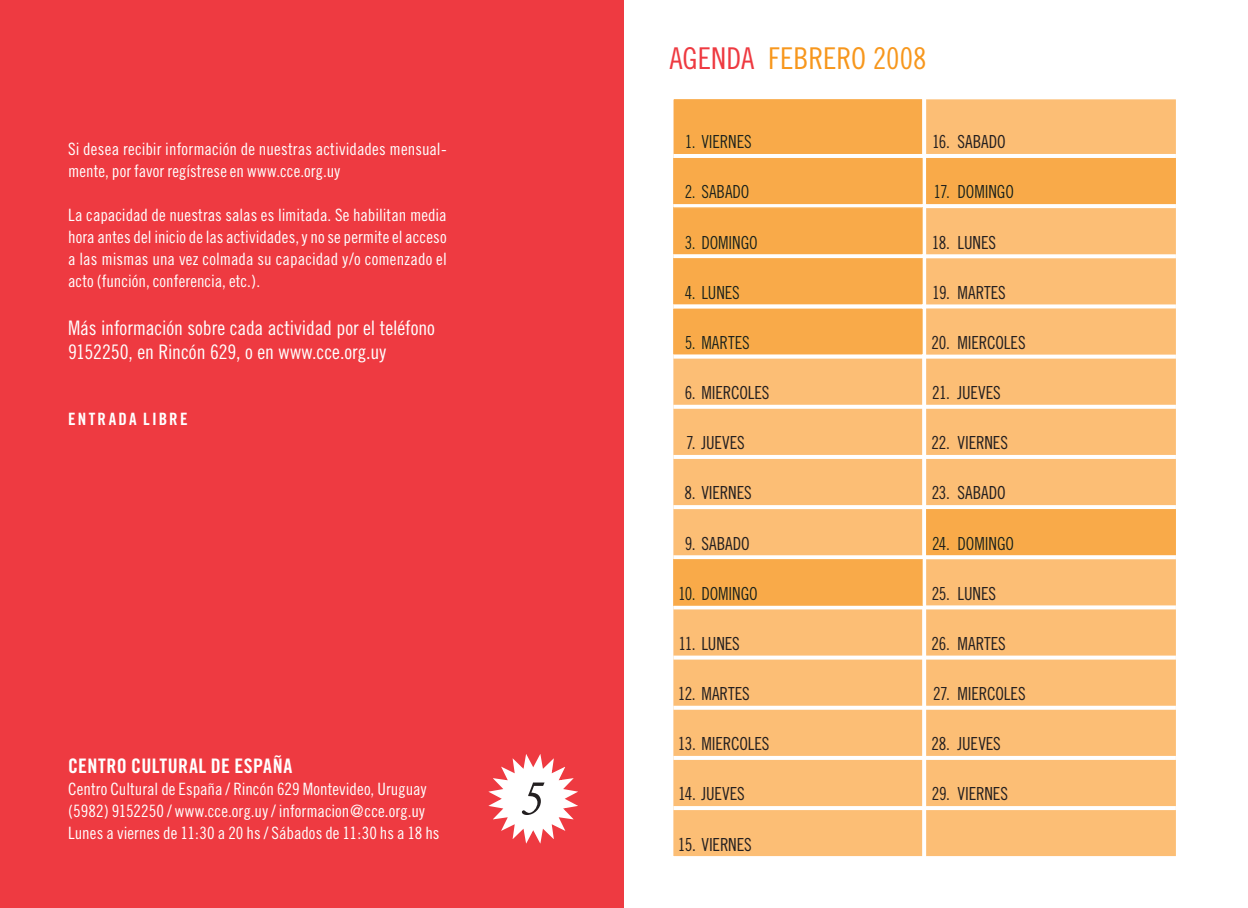
<style>
.page{position:relative;width:1248px;height:908px;background:#fff}
.page>*{position:absolute;margin:0;border:0;box-sizing:border-box;transform-origin:0 0}
.t1{font:30px "Trade Gothic Cond Eighteen";color:#f7971d}
.t2{font:20px/24px "Trade Gothic Cond Eighteen";letter-spacing:-.005em;color:#fff}
.t3{font:20px "Trade Gothic Bold Cond Twenty";letter-spacing:.015em;color:#fff}
.t4{font:18px "Trade Gothic Cond Eighteen";letter-spacing:-.01em;color:#231f20;scale:.95 1}
.t5{font:17px/22px "Trade Gothic Cond Eighteen";letter-spacing:.005em;color:#fff}
.t6{font:17px "Trade Gothic Bold Cond Twenty";letter-spacing:.14em;color:#fff}
.s1{color:#ee3a41}
</style>
<div class="page">
<div style="left:0;top:0;width:624px;height:907px;background:#ee3a41"></div>
<svg style="left:488px;top:754px;width:90px;height:90px"></svg>
<div style="left:671px;top:97px;width:506px;height:760px;background:#fcbe75"></div>
<hr style="left:673px;top:154px;width:502px;height:4px;background:#fff">
<svg style="left:674px;top:204px;width:500px;height:4px;background:#fef6ec"></svg>
<svg style="left:674px;top:254px;width:500px;height:4px;background:#fefaf4"></svg>
<svg style="left:674px;top:304px;width:500px;height:4px;background:#fef7ef"></svg>
<svg style="left:674px;top:354px;width:500px;height:4px;background:#fef4e9"></svg>
<svg style="left:674px;top:404px;width:500px;height:4px;background:#fef2e4"></svg>
<svg style="left:674px;top:454px;width:500px;height:4px;fill:#fff"></svg>
<svg style="left:674px;top:505px;width:500px;height:4px;background:#fefdfb"></svg>
<svg style="left:674px;top:555px;width:500px;height:4px;background:#fefaf5"></svg>
<svg style="left:674px;top:605px;width:500px;height:4px;background:#fef3e5"></svg>
<svg style="left:674px;top:655px;width:500px;height:4px;background:#fef5ea"></svg>
<svg style="left:674px;top:705px;width:500px;height:4px;background:#fef2e5"></svg>
<svg style="left:674px;top:755px;width:500px;height:4px;fill:#fff"></svg>
<svg style="left:674px;top:805px;width:500px;height:4px;fill:#fefcfa"></svg>
<div style="left:669px;top:95px;width:510px;height:764px;border:4px solid #fff"></div>
<svg style="left:922px;top:98px;width:4px;height:761px;background:#fef9f2"></svg>
<div style="left:673px;top:158px;width:249px;height:45px;background:#f9aa49"></div>
<div style="left:673px;top:208px;width:249px;height:46px;background:#f9aa49"></div>
<div style="left:926px;top:158px;width:249px;height:45px;background:#f9aa49"></div>
<div style="left:673px;top:559px;width:249px;height:46px;background:#f9aa49"></div>
<div style="left:926px;top:509px;width:249px;height:45px;background:#f9aa49"></div>
<div style="left:673px;top:258px;width:249px;height:46px;background:#f9aa49"></div>
<div style="left:673px;top:309px;width:249px;height:45px;background:#f9aa49"></div>
<div style="left:674px;top:99px;width:247px;height:55px;background:#f9aa49"></div>
<p class="t5" style="left:68px;top:137px;width:380px">Si desea recibir información de nuestras actividades mensual&shy;mente, por favor regístrese en www.cce.org.uy</p>
<p class="t5" style="left:68px;top:203px;width:380px;text-align:justify">La capacidad de nuestras salas es limitada. Se habilitan media hora antes del inicio de las actividades, y no se permite el acceso a las mismas una vez colmada su capacidad y/o comenzado el acto (función, conferencia, etc.).</p>
<p class="t2" style="left:68px;top:315px;width:368px">Más información sobre cada actividad por el teléfono<br>9152250, en Rincón 629, o en www.cce.org.uy</p>
<p class="t6" style="left:68px;top:409px;width:51px">ENTRADA</p>
<p class="t6" style="left:143px;top:409px;width:44px">LIBRE</p>
<p class="t3" style="left:68px;top:753px;width:226px">CENTRO CULTURAL DE ESPAÑA</p>
<p class="t5" style="left:68px;top:777px;width:373px">Centro Cultural de España / Rincón 629 Montevideo, Uruguay (5982) 9152250 / www.cce.org.uy / informacion@cce.org.uy<br>Lunes a viernes de 11:30 a 20 hs / Sábados de 11:30 hs a 18 hs</p>
<h1 class="t1" style="left:669px;top:40px;width:258px"><span class="s1">AGENDA</span> FEBRERO 2008</h1>
<p class="t4" style="left:684px;top:131px;width:70px">1. VIERNES</p>
<p class="t4" style="left:931px;top:131px;width:79px">16. SABADO</p>
<p class="t4" style="left:684px;top:181px;width:70px">2. SABADO</p>
<p class="t4" style="left:933px;top:181px;width:86px">17. DOMINGO</p>
<p class="t4" style="left:684px;top:231px;width:78px">3. DOMINGO</p>
<p class="t4" style="left:931px;top:231px;width:68px">18. LUNES</p>
<p class="t4" style="left:684px;top:281px;width:55px">4. LUNES</p>
<p class="t4" style="left:932px;top:281px;width:78px">19. MARTES</p>
<p class="t4" style="left:684px;top:331px;width:65px">5. MARTES</p>
<p class="t4" style="left:931px;top:331px;width:99px">20. M IERCOLES</p>
<p class="t4" style="left:684px;top:382px;width:86px">6. M IERCOLES</p>
<p class="t4" style="left:932px;top:382px;width:72px">21. JUEVES</p>
<p class="t4" style="left:686px;top:432px;width:59px">7. JUEVES</p>
<p class="t4" style="left:931px;top:432px;width:81px">22. VIERNES</p>
<p class="t4" style="left:684px;top:482px;width:68px">8. VIERNES</p>
<p class="t4" style="left:931px;top:482px;width:79px">23. SABADO</p>
<p class="t4" style="left:684px;top:532px;width:70px">9. SABADO</p>
<p class="t4" style="left:931px;top:532px;width:88px">24. DOMINGO</p>
<p class="t4" style="left:678px;top:582px;width:85px">10. DOMINGO</p>
<p class="t4" style="left:931px;top:582px;width:68px">25. LUNES</p>
<p class="t4" style="left:678px;top:632px;width:62px">11. LUNES</p>
<p class="t4" style="left:931px;top:632px;width:78px">26. MARTES</p>
<p class="t4" style="left:677px;top:682px;width:73px">12. MARTES</p>
<p class="t4" style="left:933px;top:682px;width:98px">27. M IERCOLES</p>
<p class="t4" style="left:677px;top:732px;width:93px">13. MIERCOLES</p>
<p class="t4" style="left:931px;top:732px;width:73px">28. JUEVES</p>
<p class="t4" style="left:678px;top:783px;width:67px">14. JUEVES</p>
<p class="t4" style="left:931px;top:783px;width:80px">29. VIERNES</p>
<p class="t4" style="left:678px;top:833px;width:78px">15. VIERNES</p>
</div>
